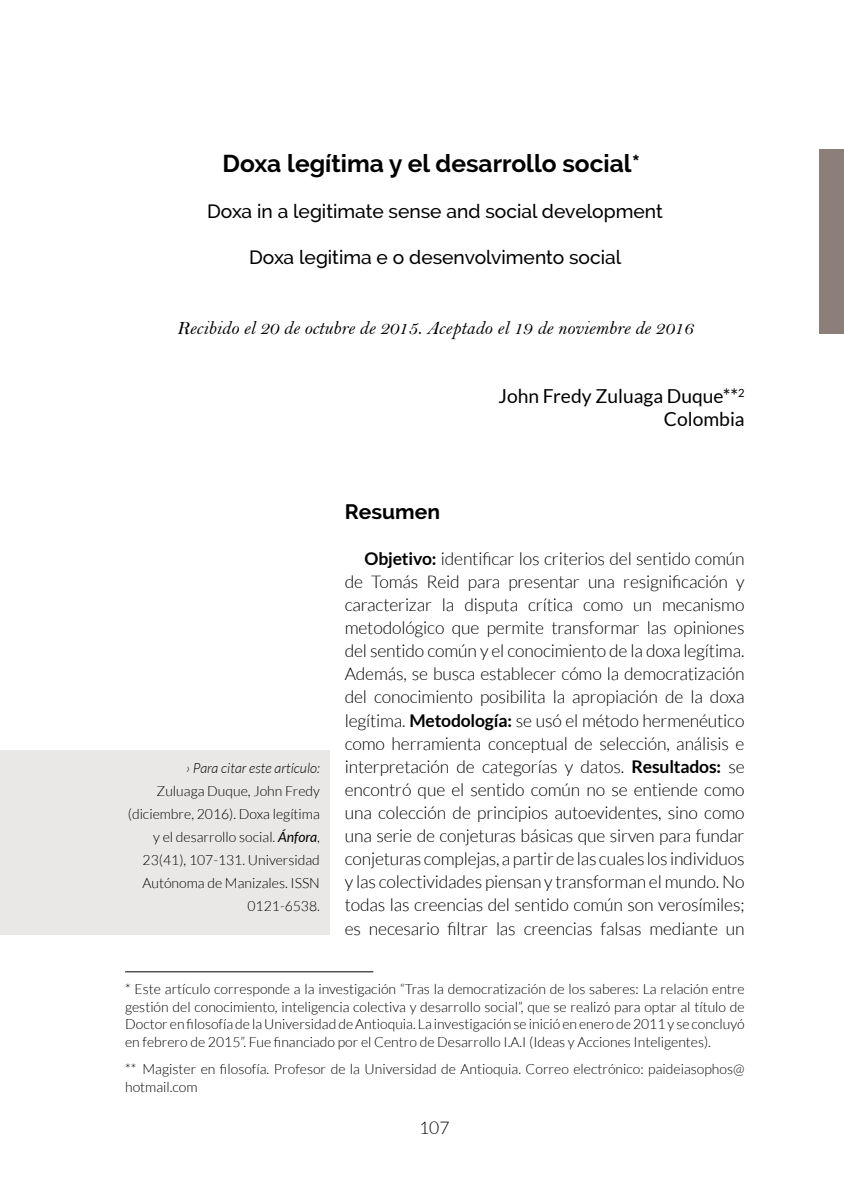
<style>
.page{position:relative;width:844px;height:1191px;background:#fff}
.page>*{position:absolute;margin:0;border:0;box-sizing:border-box;transform-origin:0 0}
.t1{font:700 24.5px "Raleway";color:#000}
.t2{font:700 21px "Raleway";color:#000}
.t3{font:500 19.25px "Raleway";color:#000}
.t4{font:19.25px "Bell MT Italic";color:#000}
.t5{font:19.25px/23.1px "Lato";color:#000;text-align:right}
.t6{font:300 17.5px/23.1px "Lato";letter-spacing:-.01em;color:#000;text-align:justify}
.t7{font:300 14px/23.1px "Lato";color:#000;text-align:justify}
.t8{font:italic 300 14px "Lato";color:#000}
.s1{font-weight:400;font-style:italic}
.s2{font-weight:700}
</style>
<div class="page">
<hr style="left:125px;top:971px;width:248px;height:1px;background:#000">
<div style="left:819px;top:149px;width:24px;height:185px;background:#8c7e78"></div>
<div style="left:0;top:749px;width:330px;height:185px;background:#eae8e7"></div>
<h1 class="t1" style="left:222px;top:149px;width:426px">Doxa legítima y el desarrollo social∗*<sup>1</sup></h1>
<p class="t3" style="left:207px;top:200px;width:457px">Doxa in a legitimate sense and social development</p>
<p class="t3" style="left:249px;top:246px;width:373px">Doxa legitima e o desenvolvimento social</p>
<p class="t4" style="left:177px;top:316px;width:517px">Recibido el 20 de octubre de 2015. Aceptado el 19 de noviembre de 2016</p>
<p class="t5" style="left:498px;top:384px;width:248px">John Fredy Zuluaga Duque**<sup>2<br></sup>Colombia</p>
<p class="t8" style="left:186px;top:760px;width:135px">› Para citar este artículo:</p>
<p class="t7" style="left:128px;top:779px;width:193px;text-align:right">Zuluaga Duque, John Fredy (diciembre, 2016). Doxa legítima y el desarrollo social. <span class="s1">Ánfora</span>,<br>23(41), 107-131. Universidad<br>Autónoma de Manizales. ISSN<br>0121-6538.</p>
<p class="t2" style="left:345px;top:499px;width:97px">Resumen</p>
<p class="t6" style="left:345px;top:547px;width:401px;text-indent:20px"><span class="s2">Objetivo:</span> identificar los criterios del sentido común de Tomás Reid para presentar una resignificación y caracterizar la disputa crítica como un mecanismo metodológico que permite transformar las opiniones del sentido común y el conocimiento de la doxa legítima.<br>Además, se busca establecer cómo la democratización del conocimiento posibilita la apropiación de la doxa legítima. <span class="s2">Metodología:</span> se usó el método hermenéutico como herramienta conceptual de selección, análisis e interpretación de categorías y datos. <span class="s2">Resultados:</span> se encontró que el sentido común no se entiende como una colección de principios autoevidentes, sino como una serie de conjeturas básicas que sirven para fundar conjeturas complejas, a partir de las cuales los individuos y las colectividades piensan y transforman el mundo. No todas las creencias del sentido común son verosímiles; es necesario filtrar las creencias falsas mediante un</p>
<p class="t7" style="left:125px;top:980px;width:621px;line-height:17.5px">* Este artículo corresponde a la investigación “Tras la democratización de los saberes: La relación entre gestión del conocimiento, inteligencia colectiva y desarrollo social”, que se realizó para optar al título de Doctor en filosofía de la Universidad de Antioquia. La investigación se inició en enero de 2011 y se concluyó en febrero de 2015”. Fue financiado por el Centro de Desarrollo I.A.I (Ideas y Acciones Inteligentes).</p>
<p class="t7" style="left:125px;top:1060px;width:621px;line-height:17.5px">** Magister en filosofía. Profesor de la Universidad de Antioquia. Correo electrónico: paideiasophos@ hotmail.com</p>
<p class="t6" style="left:419px;top:1115px;width:32px">107</p>
</div>
